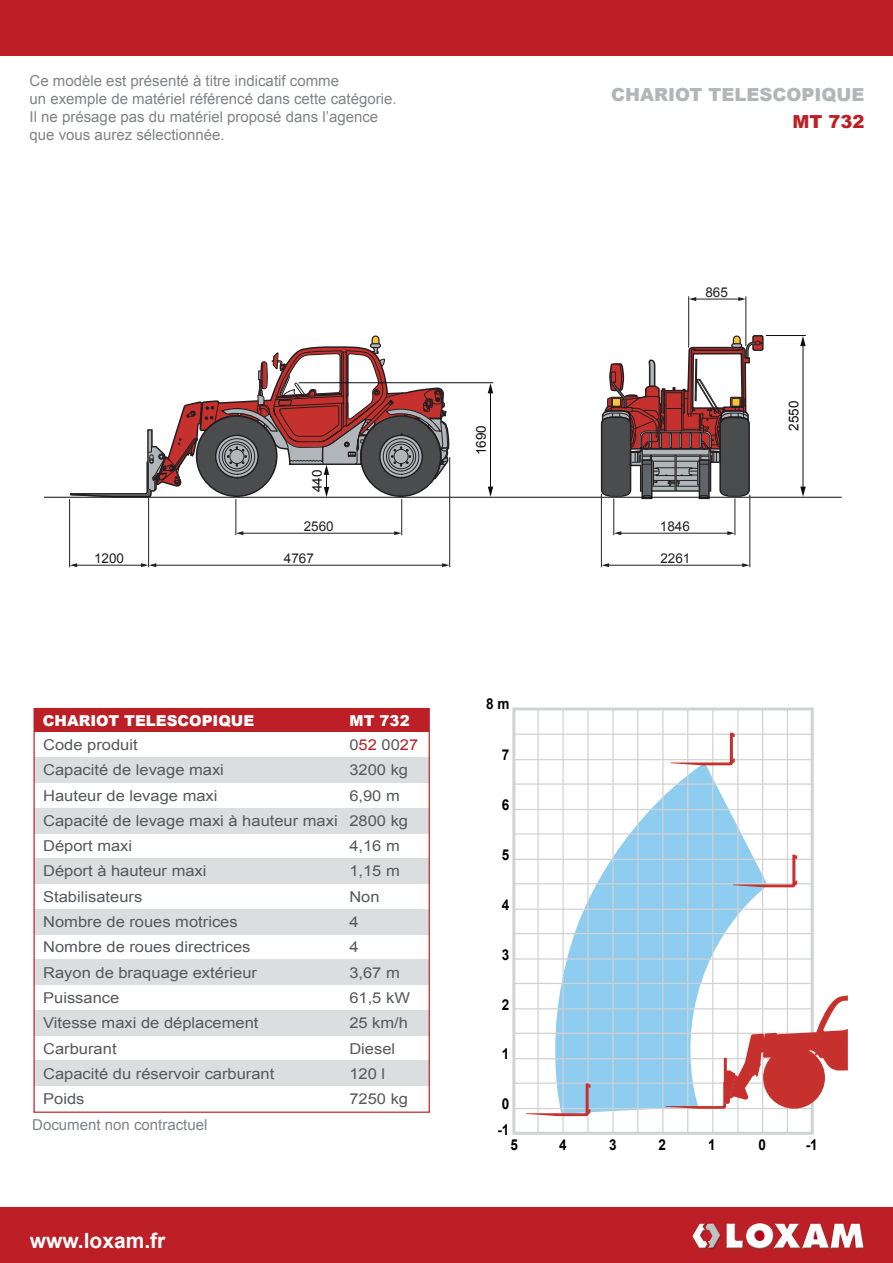
<style>
.page{position:relative;width:893px;height:1263px;background:#fff}
.page>*{position:absolute;margin:0;border:0;box-sizing:border-box;transform-origin:0 0}
.t1{font:700 21px "Arial";color:#fff}
.t2{font:900 18px "Arial";color:#b4b5b8}
.t3{font:900 18px "Arial";color:#bc2026}
.t4{font:15px/25.3px "Arial";color:#57585a;scale:1.1 1}
.t5{font:15px/18px "Arial";color:#808285}
.t6{font:900 15px "Arial";color:#fff}
.t7{font:700 15px "Arial";color:#000;scale:.9 1}
.t8{font:15px "Arial";color:#bc2026;scale:1.1 1}
.t9{font:13.5px "Arial";color:#231f20}
.t10{font:13.5px "Arial";color:#100c13}
.s1{color:#57585a}
</style>
<div class="page">
<div style="left:0;top:1208px;width:892px;height:55px;background:#bc2026"></div>
<div style="left:0;top:0;width:892px;height:55px;background:#bc2026"></div>
<div style="left:34px;top:709px;width:394px;height:23px;background:#bc2026"></div>
<svg style="left:540px;top:763px;width:227px;height:351px;fill:#8ecdef"></svg>
<div style="left:512px;top:708px;width:301px;height:427px;border:3px solid #d1d2d4"></div>
<hr style="left:514px;top:1058px;width:298px;height:1px;background:#d1d2d4">
<hr style="left:514px;top:1108px;width:298px;height:1px;background:#d1d2d4">
<hr style="left:514px;top:1008px;width:298px;height:2px;background:#d1d2d4">
<hr style="left:514px;top:958px;width:298px;height:2px;background:#d1d2d4">
<hr style="left:514px;top:909px;width:298px;height:1px;background:#d1d2d4">
<hr style="left:514px;top:859px;width:298px;height:1px;background:#d1d2d4">
<hr style="left:514px;top:809px;width:298px;height:1px;background:#d1d2d4">
<hr style="left:514px;top:759px;width:298px;height:1px;background:#d1d2d4">
<hr style="left:514px;top:1033px;width:298px;height:1px;background:#d1d2d4">
<hr style="left:514px;top:1083px;width:298px;height:1px;background:#d1d2d4">
<hr style="left:514px;top:983px;width:298px;height:1px;background:#d1d2d4">
<hr style="left:514px;top:933px;width:298px;height:1px;background:#d1d2d4">
<hr style="left:514px;top:883px;width:298px;height:1px;background:#d1d2d4">
<hr style="left:514px;top:833px;width:298px;height:2px;background:#d1d2d4">
<hr style="left:514px;top:783px;width:298px;height:2px;background:#d1d2d4">
<hr style="left:514px;top:734px;width:298px;height:1px;background:#d1d2d4">
<hr style="left:762px;top:709px;width:1px;height:424px;background:#d1d2d4">
<hr style="left:712px;top:709px;width:1px;height:424px;background:#d1d2d4">
<hr style="left:662px;top:709px;width:1px;height:424px;background:#d1d2d4">
<hr style="left:612px;top:709px;width:1px;height:424px;background:#d1d2d4">
<hr style="left:562px;top:709px;width:1px;height:424px;background:#d1d2d4">
<hr style="left:687px;top:709px;width:1px;height:424px;background:#d1d2d4">
<hr style="left:737px;top:709px;width:1px;height:424px;background:#d1d2d4">
<hr style="left:786px;top:709px;width:2px;height:424px;background:#d1d2d4">
<hr style="left:637px;top:709px;width:1px;height:424px;background:#d1d2d4">
<hr style="left:587px;top:709px;width:1px;height:424px;background:#d1d2d4">
<hr style="left:537px;top:709px;width:1px;height:424px;background:#d1d2d4">
<img style="left:692px;top:1223px;width:171px;height:26px">
<svg style="left:665px;top:995px;width:183px;height:114px"></svg>
<svg style="left:670px;top:733px;width:64px;height:32px"></svg>
<svg style="left:733px;top:855px;width:64px;height:32px"></svg>
<svg style="left:526px;top:1083px;width:64px;height:33px"></svg>
<div style="left:752px;top:335px;width:11px;height:16px;border:2px solid #231f20;border-radius:2px"></div>
<div style="left:698px;top:459px;width:11px;height:40px;border:2px solid #231f20"></div>
<div style="left:641px;top:459px;width:11px;height:40px;border:2px solid #231f20"></div>
<svg style="left:600px;top:335px;width:162px;height:162px"></svg>
<hr style="left:298px;top:382px;width:195px;height:1px;background:#100c13">
<hr style="left:490px;top:391px;width:1px;height:97px;background:#100c13">
<svg style="left:487px;top:383px;width:6px;height:10px"></svg>
<svg style="left:488px;top:487px;width:5px;height:10px"></svg>
<svg style="left:69px;top:335px;width:385px;height:162px"></svg>
<hr style="left:766px;top:335px;width:39px;height:1px;background:#100c13">
<hr style="left:802px;top:344px;width:1px;height:144px;background:#100c13">
<svg style="left:800px;top:336px;width:5px;height:10px"></svg>
<svg style="left:800px;top:487px;width:5px;height:10px"></svg>
<hr style="left:44px;top:497px;width:797px;height:1px;background:#100c13">
<hr style="left:606px;top:565px;width:137px;height:1px;background:#231f20">
<svg style="left:742px;top:563px;width:7px;height:4px"></svg>
<svg style="left:602px;top:563px;width:7px;height:4px"></svg>
<hr style="left:749px;top:495px;width:1px;height:72px;background:#231f20">
<hr style="left:620px;top:533px;width:108px;height:1px;background:#231f20">
<svg style="left:727px;top:531px;width:7px;height:4px"></svg>
<svg style="left:614px;top:531px;width:7px;height:4px"></svg>
<hr style="left:601px;top:494px;width:1px;height:73px;background:#231f20">
<hr style="left:734px;top:498px;width:1px;height:37px;background:#231f20">
<hr style="left:613px;top:498px;width:1px;height:37px;background:#231f20">
<hr style="left:695px;top:299px;width:44px;height:1px;background:#231f20">
<svg style="left:738px;top:297px;width:7px;height:4px"></svg>
<svg style="left:689px;top:297px;width:7px;height:4px"></svg>
<hr style="left:745px;top:296px;width:1px;height:50px;background:#231f20">
<hr style="left:688px;top:296px;width:1px;height:52px;background:#231f20">
<hr style="left:153px;top:565px;width:290px;height:1px;background:#231f20">
<svg style="left:442px;top:563px;width:7px;height:4px"></svg>
<hr style="left:74px;top:565px;width:68px;height:1px;background:#231f20">
<svg style="left:141px;top:563px;width:15px;height:4px"></svg>
<svg style="left:70px;top:563px;width:7px;height:4px"></svg>
<hr style="left:449px;top:457px;width:1px;height:110px;background:#231f20">
<hr style="left:242px;top:533px;width:153px;height:1px;background:#231f20">
<svg style="left:394px;top:531px;width:7px;height:4px"></svg>
<svg style="left:236px;top:531px;width:7px;height:4px"></svg>
<hr style="left:148px;top:498px;width:1px;height:69px;background:#231f20">
<hr style="left:69px;top:499px;width:1px;height:68px;background:#231f20">
<hr style="left:401px;top:499px;width:1px;height:36px;background:#231f20">
<hr style="left:235px;top:499px;width:1px;height:36px;background:#231f20">
<div style="left:34px;top:757px;width:395px;height:26px;background:#dcdddf"></div>
<div style="left:34px;top:808px;width:395px;height:25px;background:#dcdddf"></div>
<div style="left:34px;top:858px;width:395px;height:25px;background:#dcdddf"></div>
<div style="left:34px;top:909px;width:395px;height:25px;background:#dcdddf"></div>
<div style="left:34px;top:960px;width:395px;height:25px;background:#dcdddf"></div>
<div style="left:34px;top:1010px;width:395px;height:26px;background:#dcdddf"></div>
<div style="left:34px;top:1061px;width:395px;height:25px;background:#dcdddf"></div>
<p class="t5" style="left:30px;top:72px;width:368px">Ce modèle est présenté à titre indicatif comme<br>un exemple de matériel référencé dans cette catégorie.<br>Il ne présage pas du matériel proposé dans l’agence que vous aurez sélectionnée.</p>
<p class="t10" style="left:308px;top:492px;width:24px;rotate:-90deg">440</p>
<p class="t9" style="left:304px;top:517px;width:32px">2560</p>
<p class="t9" style="left:94px;top:549px;width:32px">1200</p>
<p class="t9" style="left:284px;top:549px;width:32px">4767</p>
<p class="t6" style="left:43px;top:709px;width:213px">CHARIOT TELESCOPIQUE</p>
<p class="t6" style="left:349px;top:709px;width:62px">MT 732</p>
<p class="t4" style="left:43px;top:732px;width:87px">Code produit</p>
<p class="t8" style="left:349px;top:735px;width:64px"><span class="s1">0</span>52 <span class="s1">00</span>27</p>
<p class="t4" style="left:43px;top:757px;width:166px">Capacité de levage maxi</p>
<p class="t4" style="left:349px;top:757px;width:55px">3200 kg</p>
<p class="t4" style="left:43px;top:783px;width:160px">Hauteur de levage maxi</p>
<p class="t4" style="left:43px;top:783px;width:333px;text-indent:306px">6,90 m<br>Capacité de levage maxi à hauteur maxi 2800 kg<br>Déport maxi</p>
<p class="t4" style="left:349px;top:833px;width:47px">4,16 m</p>
<p class="t4" style="left:43px;top:859px;width:150px">Déport à hauteur maxi</p>
<p class="t4" style="left:349px;top:859px;width:47px">1,15 m</p>
<p class="t4" style="left:43px;top:884px;width:92px">Stabilisateurs</p>
<p class="t4" style="left:349px;top:884px;width:29px">Non</p>
<p class="t4" style="left:43px;top:909px;width:178px">Nombre de roues motrices</p>
<p class="t4" style="left:349px;top:909px;width:10px">4</p>
<p class="t4" style="left:43px;top:935px;width:190px">Nombre de roues directrices</p>
<p class="t4" style="left:349px;top:935px;width:10px">4</p>
<p class="t4" style="left:43px;top:960px;width:196px">Rayon de braquage extérieur</p>
<p class="t4" style="left:349px;top:960px;width:47px">3,67 m</p>
<p class="t4" style="left:43px;top:985px;width:71px">Puissance</p>
<p class="t4" style="left:349px;top:985px;width:57px">61,5 kW</p>
<p class="t4" style="left:43px;top:1010px;width:197px">Vitesse maxi de déplacement</p>
<p class="t4" style="left:349px;top:1010px;width:55px">25 km/h</p>
<p class="t4" style="left:43px;top:1036px;width:68px">Carburant</p>
<p class="t4" style="left:349px;top:1036px;width:43px">Diesel</p>
<p class="t4" style="left:43px;top:1061px;width:212px">Capacité du réservoir carburant</p>
<p class="t4" style="left:349px;top:1061px;width:34px">120 l</p>
<p class="t4" style="left:43px;top:1086px;width:39px">Poids</p>
<p class="t4" style="left:349px;top:1086px;width:55px">7250 kg</p>
<p class="t5" style="left:32px;top:1115px;width:177px">Document non contractuel</p>
<h1 class="t1" style="left:30px;top:1227px;width:137px">www.loxam.fr</h1>
<p class="t2" style="left:611px;top:82px;width:255px">CHARIOT TELESCOPIQUE</p>
<p class="t3" style="left:792px;top:109px;width:73px">MT 732</p>
<p class="t10" style="left:472px;top:455px;width:32px;rotate:-90deg">1690</p>
<p class="t7" style="left:486px;top:694px;width:27px">8 m</p>
<p class="t7" style="left:502px;top:744px;width:10px">7</p>
<p class="t7" style="left:502px;top:795px;width:10px">6</p>
<p class="t7" style="left:502px;top:845px;width:10px">5</p>
<p class="t7" style="left:502px;top:895px;width:10px">4</p>
<p class="t7" style="left:502px;top:945px;width:10px">3</p>
<p class="t7" style="left:502px;top:995px;width:10px">2</p>
<p class="t7" style="left:502px;top:1044px;width:10px">1</p>
<p class="t7" style="left:502px;top:1094px;width:10px">0</p>
<p class="t7" style="left:497px;top:1119px;width:15px">-1</p>
<p class="t9" style="left:705px;top:283px;width:24px">865</p>
<p class="t9" style="left:659px;top:517px;width:32px">1846</p>
<p class="t9" style="left:660px;top:549px;width:32px">2261</p>
<p class="t10" style="left:784px;top:431px;width:32px;rotate:-90deg">2550</p>
<p class="t7" style="left:510px;top:1135px;width:10px">5</p>
<p class="t7" style="left:559px;top:1135px;width:10px">4</p>
<p class="t7" style="left:609px;top:1135px;width:10px">3</p>
<p class="t7" style="left:658px;top:1135px;width:10px">2</p>
<p class="t7" style="left:708px;top:1135px;width:10px">1</p>
<p class="t7" style="left:758px;top:1135px;width:10px">0</p>
<p class="t7" style="left:805px;top:1135px;width:15px">-1</p>
</div>
